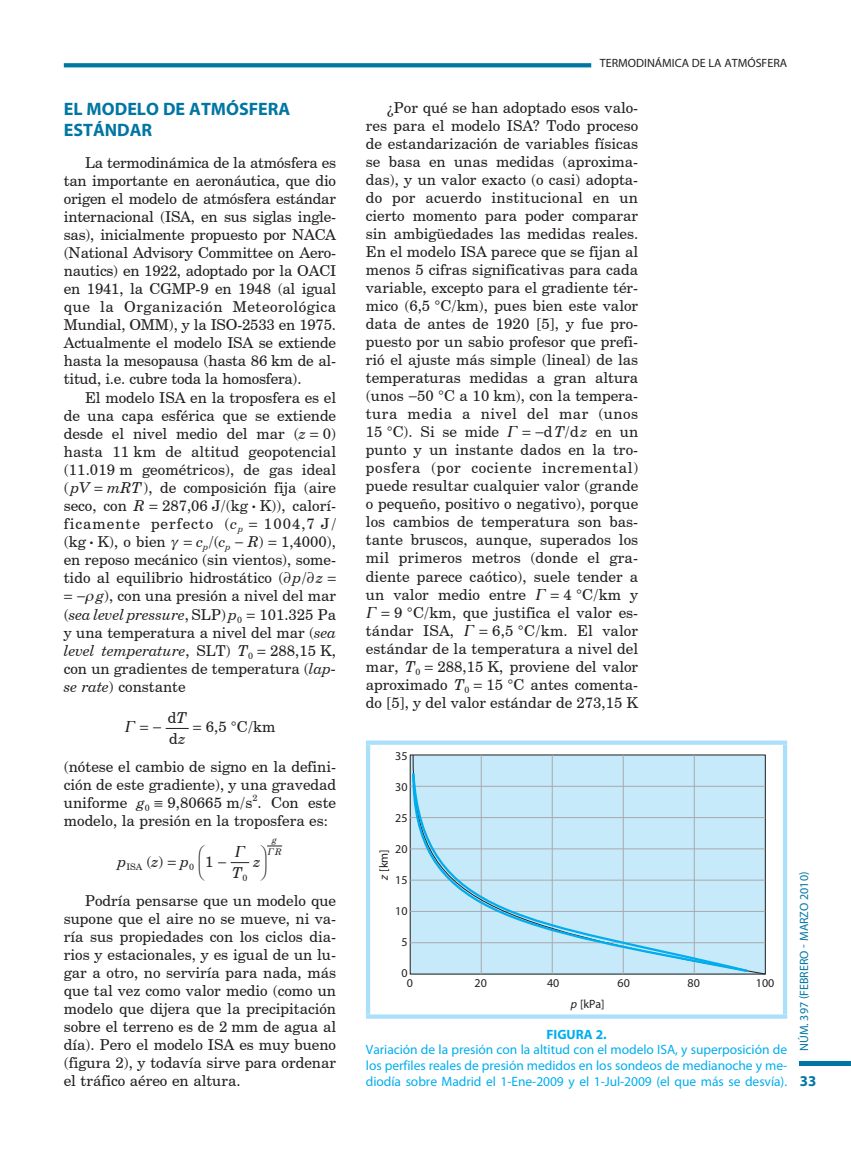
<style>
.page{position:relative;width:851px;height:1149px;background:#fff}
.page>*{position:absolute;margin:0;border:0;box-sizing:border-box;transform-origin:0 0}
._04_-_TIT-1{font:700 18px/21px "Myriad Pro";color:#0076a3}
._01_-_NORMAL{font:15px/18px "New Century Schlbk";color:#231f20;text-align:justify}
._01_-_NORMAL-2{font:italic 15px "New Century Schlbk";color:#231f20}
._03_-_ECUACION_quebr{font:15px "New Century Schlbk";color:#231f20}
.t1{font:700 15px "Myriad Pro";color:#0076a3}
._03_-_ECUACION_quebr-2{font:italic 15px "New Century Schlbk";color:#231f20}
._05_-_FIGURA_-_Titul{font:13.5px/15.8px "Myriad Pro";letter-spacing:-.005em;color:#00aeef;text-align:justify}
._05_-_FIGURA_-_Titul-2{font:700 13.5px "Myriad Pro";color:#00aeef}
.t2{font:12px/10.6px "Myriad Pro";color:#231f20;text-align:center}
.t3{font:12px "Myriad Pro";color:#0076a3}
._03_-_ECUACION_quebr-3{font:9px "New Century Schlbk";color:#231f20}
.t4{font:italic 9px/12.6px "New Century Schlbk";color:#231f20;text-align:center}
._01_-_NORMAL-3{font:9px "New Century Schlbk";color:#231f20}
.s1{font-style:italic}
.s2{font-style:normal}
</style>
<div class="page">
<svg style="left:64px;top:63px;width:527px;height:4px;background:#0a7ba6"></svg>
<hr style="left:799px;top:1061px;width:51px;height:4px;background:#0076a3">
<svg style="left:366px;top:740px;width:421px;height:4px;background:#b5e4f9"></svg>
<hr style="left:366px;top:744px;width:4px;height:270px;background:#aae0f9">
<div style="left:782px;top:744px;width:5px;height:270px;background:#aae0f9"></div>
<svg style="left:366px;top:1014px;width:421px;height:4px;background:#b3e3f9"></svg>
<hr style="left:410px;top:785px;width:355px;height:1px;background:#a8a9ad">
<hr style="left:410px;top:816px;width:355px;height:1px;background:#a8a9ad">
<hr style="left:410px;top:848px;width:355px;height:1px;background:#a8a9ad">
<hr style="left:410px;top:879px;width:355px;height:1px;background:#a8a9ad">
<hr style="left:410px;top:910px;width:355px;height:1px;background:#a8a9ad">
<hr style="left:410px;top:942px;width:355px;height:1px;background:#a8a9ad">
<svg style="left:412px;top:754px;width:354px;height:220px;background:#b9d9e7"></svg>
<svg style="left:411px;top:770px;width:338px;height:203px;background:#bfe5f5"></svg>
<svg style="left:165px;top:727px;width:24px;height:2px"></svg>
<svg style="left:267px;top:845px;width:15px;height:2px"></svg>
<p class="_04_-_TIT-1" style="left:64px;top:98px;width:228px">EL MODELO DE ATMÓSFERA<br>ESTÁNDAR</p>
<p class="_01_-_NORMAL" style="left:64px;top:153px;width:274px;text-indent:21px">La termodinámica de la atmósfera es tan importante en aeronáutica, que dio origen el modelo de atmósfera estándar internacional (ISA, en sus siglas ingle&shy;sas), inicialmente propuesto por NACA (National Advisory Committee on Aero&shy;nautics) en 1922, adoptado por la OACI en 1941, la CGMP‑9 en 1948 (al igual que la Organización Meteorológica Mundial, OMM), y la ISO-2533 en 1975.<br>Actualmente el modelo ISA se extiende hasta la mesopausa (hasta 86 km de al&shy;titud, i.e. cubre toda la homosfera).</p>
<p class="_01_-_NORMAL" style="left:64px;top:389px;width:274px;text-indent:21px">El modelo ISA en la troposfera es el de una capa esférica que se extiende desde el nivel medio del mar (<span class="s1">z</span> 0) hasta 11 km de altitud geopotencial (11.019 m geométricos), de gas ideal (<span class="s1">pV mRT</span>), de composición fija (aire seco, con <span class="s1">R</span> 287,06 J/(kg • K)), calorí&shy;ficamente perfecto (<span class="s1">c</span><sub>p</sub></p>
<p class="_01_-_NORMAL" style="left:264px;top:515px;width:74px">1004,7 J/</p>
<p class="_01_-_NORMAL" style="left:64px;top:533px;width:103px">(kg • K), o bien</p>
<p class="_01_-_NORMAL" style="left:196px;top:533px;width:141px"><span class="s1">c</span><sub>p</sub>/(<span class="s1">c</span><sub>p</sub> <span class="s1">R</span>) 1,4000),</p>
<p class="_01_-_NORMAL" style="left:64px;top:551px;width:274px">en reposo mecánico (sin vientos), some-</p>
<p class="_01_-_NORMAL" style="left:64px;top:569px;width:261px">tido al equilibrio hidrostático (∂<span class="s1">p</span>/∂ <span class="s1">z</span></p>
<p class="_01_-_NORMAL" style="left:96px;top:587px;width:241px"><span class="s1">g</span>), con una presión a nivel del mar</p>
<p class="_01_-_NORMAL-2" style="left:64px;top:604px;width:274px"><span class="s2">(</span>sea level pressure<span class="s2">, SLP)</span> p<sub>0</sub> <span class="s2">101.325 Pa</span></p>
<p class="_01_-_NORMAL" style="left:64px;top:623px;width:274px">y una temperatura a nivel del mar (<span class="s1">sea</span></p>
<p class="_01_-_NORMAL-2" style="left:64px;top:640px;width:274px">level temperature<span class="s2">, SLT)</span> T<sub>0</sub> <span class="s2">288,15 K,</span></p>
<p class="_01_-_NORMAL" style="left:64px;top:659px;width:274px">con un gradientes de temperatura (<span class="s1">lap-</span></p>
<p class="_01_-_NORMAL" style="left:64px;top:677px;width:123px"><span class="s1">se rate</span>) constante</p>
<p class="_01_-_NORMAL" style="left:168px;top:706px;width:20px;line-height:21px">d<span class="s1">T </span>d<span class="s1">z</span></p>
<p class="_03_-_ECUACION_quebr" style="left:206px;top:717px;width:71px">6,5 °C/km</p>
<p class="_01_-_NORMAL" style="left:64px;top:757px;width:274px">(nótese el cambio de signo en la defini&shy;ción de este gradiente), y una gravedad uniforme <span class="s1">g</span><sub>0</sub> 9,80665 m/s . Con este</p>
<p class="_01_-_NORMAL-3" style="left:252px;top:792px;width:7px">2</p>
<p class="_01_-_NORMAL" style="left:64px;top:811px;width:265px">modelo, la presión en la troposfera es:</p>
<p class="_03_-_ECUACION_quebr-3" style="left:118px;top:860px;width:97px"><sup>p</sup>ISA <sup>(</sup><sup>z</sup><sup>)</sup> <sup>p</sup>0 <sup>1</sup></p>
<p class="_01_-_NORMAL-2" style="left:232px;top:863px;width:17px">T<sub>0</sub></p>
<p class="t4" style="left:272px;top:832px;width:11px">g<br>R</p>
<p class="_01_-_NORMAL" style="left:64px;top:891px;width:274px;text-indent:21px">Podría pensarse que un modelo que supone que el aire no se mueve, ni va&shy;ría sus propiedades con los ciclos dia&shy;rios y estacionales, y es igual de un lu&shy;gar a otro, no serviría para nada, más que tal vez como valor medio (como un modelo que dijera que la precipitación sobre el terreno es de 2 mm de agua al día). Pero el modelo ISA es muy bueno (figura 2), y todavía sirve para ordenar el tráfico aéreo en altura.</p>
<p class="_03_-_ECUACION_quebr-2" style="left:253px;top:851px;width:8px">z</p>
<p class="t2" style="left:599px;top:58px;width:44px">Termodiná</p>
<p class="t2" style="left:662px;top:58px;width:126px">mica de la atmósf era</p>
<p class="_01_-_NORMAL" style="left:366px;top:99px;width:274px;text-indent:21px">¿Por qué se han adoptado esos valo&shy;res para el modelo ISA? Todo proceso de estandarización de variables físicas se basa en unas medidas (aproxima&shy;das), y un valor exacto (o casi) adopta&shy;do por acuerdo institucional en un cierto momento para poder comparar sin ambigüedades las medidas reales.<br>En el modelo ISA parece que se fijan al menos 5 cifras significativas para cada variable, excepto para el gradiente tér&shy;mico (6,5 °C/km), pues bien este valor data de antes de 1920 [5], y fue pro&shy;puesto por un sabio profesor que prefi&shy;rió el ajuste más simple (lineal) de las temperaturas medidas a gran altura (unos 50 °C a 10 km), con la tempera&shy;tura media a nivel del mar (unos 15 °C). Si se mide</p>
<p class="_01_-_NORMAL" style="left:366px;top:423px;width:274px;text-indent:178px">d<span class="s1">T</span>/d<span class="s1">z</span> en un punto y un instante dados en la tro&shy;posfera (por cociente incremental) puede resultar cualquier valor (grande o pequeño, positivo o negativo), porque los cambios de temperatura son bas&shy;tante bruscos, aunque, superados los mil primeros metros (donde el gra&shy;diente parece caótico), suele tender a un valor medio entre</p>
<p class="_01_-_NORMAL" style="left:563px;top:585px;width:76px">4 °C/km y</p>
<p class="_01_-_NORMAL" style="left:394px;top:603px;width:245px">9 °C/km, que justifica el valor es-</p>
<p class="_01_-_NORMAL" style="left:366px;top:621px;width:90px">tándar ISA,</p>
<p class="_01_-_NORMAL" style="left:366px;top:621px;width:274px;text-indent:126px">6,5 °C/km. El valor estándar de la temperatura a nivel del mar, <span class="s1">T</span><sub>0</sub> 288,15 K, proviene del valor aproximado <span class="s1">T</span><sub>0</sub> 15 °C antes comenta&shy;do [5], y del valor estándar de 273,15 K</p>
<p class="t2" style="left:395px;top:750px;width:14px">35</p>
<p class="t2" style="left:395px;top:781px;width:14px">30</p>
<p class="t2" style="left:395px;top:812px;width:14px">25</p>
<p class="t2" style="left:395px;top:843px;width:14px">20</p>
<p class="t2" style="left:395px;top:874px;width:14px">15</p>
<p class="t2" style="left:395px;top:905px;width:14px">10</p>
<p class="t2" style="left:401px;top:935px;width:8px">5</p>
<p class="t2" style="left:401px;top:966px;width:13px">0<br>0</p>
<p class="t2" style="left:378px;top:879px;width:32px;rotate:-90deg"><span class="s1">z</span> [km]</p>
<p class="t2" style="left:474px;top:977px;width:14px">20</p>
<p class="t2" style="left:547px;top:977px;width:14px">40</p>
<p class="t2" style="left:617px;top:977px;width:14px">60</p>
<p class="t2" style="left:687px;top:977px;width:14px">80</p>
<p class="t2" style="left:755px;top:977px;width:20px">100</p>
<p class="t2" style="left:570px;top:998px;width:35px"><span class="s1">p</span> [kPa]</p>
<p class="_05_-_FIGURA_-_Titul-2" style="left:546px;top:1025px;width:21px">FIGURA</p>
<p class="_05_-_FIGURA_-_Titul-2" style="left:595px;top:1025px;width:13px">2.</p>
<p class="_05_-_FIGURA_-_Titul" style="left:366px;top:1041px;width:422px">Variación de la presión con la altitud con el modelo ISA, y superposición de los perfiles reales de presión medidos en los sondeos de medianoche y me&shy;diodía sobre Madrid el 1-Ene-2009 y el 1-Jul-2009 (el que más se desvía).</p>
<p class="t3" style="left:796px;top:1050px;width:181px;rotate:-90deg">Núm. 397 (Febrero - Marzo 2010)</p>
<p class="t1" style="left:799px;top:1070px;width:18px">33</p>
</div>
